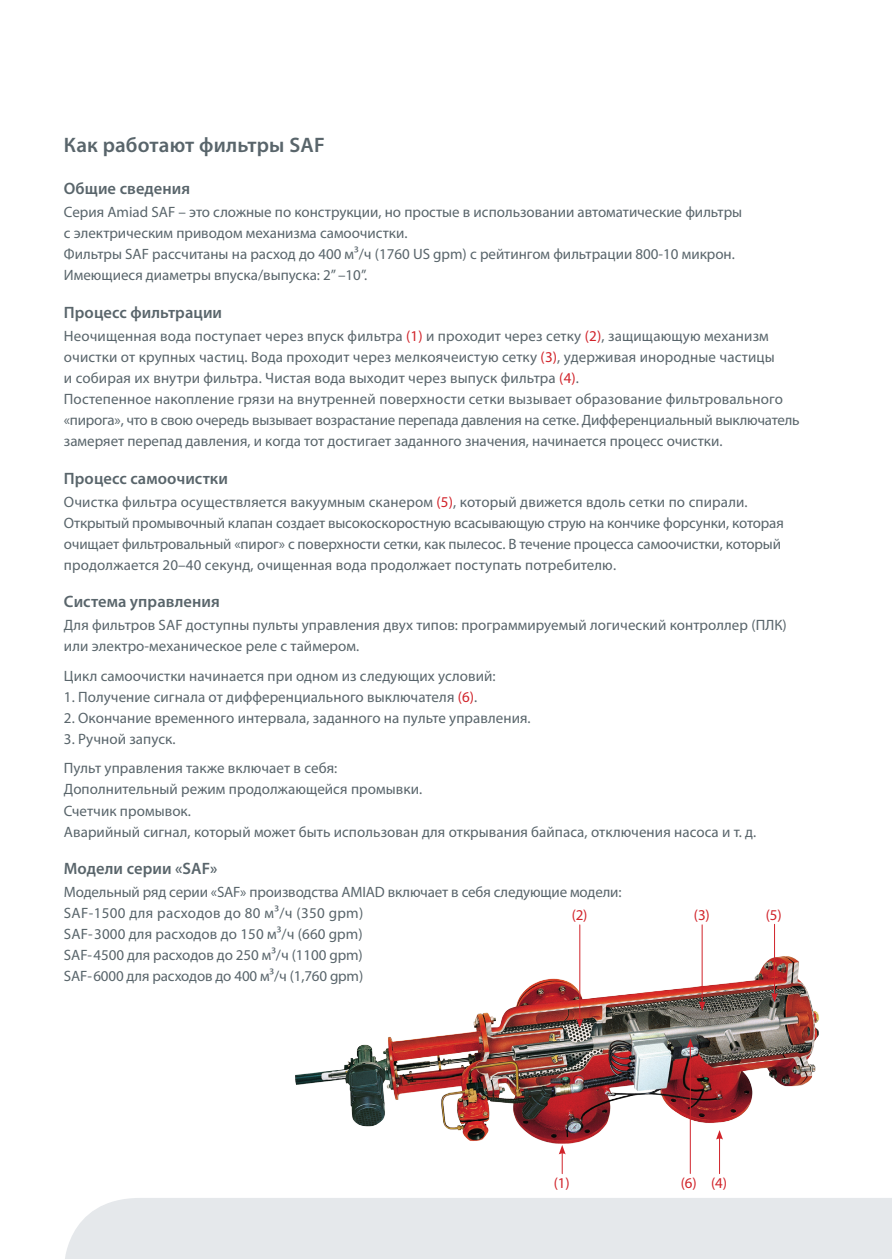
<style>
.page{position:relative;width:892px;height:1259px;background:#fff}
.page>*{position:absolute;margin:0;border:0;box-sizing:border-box;transform-origin:0 0}
.t1{font:600 21px "Myriad Pro";letter-spacing:.01em;color:#59656b}
.t2{font:600 16.5px "Myriad Pro";letter-spacing:.005em;color:#59656b}
.t3{font:15px/21px "Myriad Pro";letter-spacing:.005em;color:#59656b}
.t4{font:15px "Myriad Pro";color:#d1232a}
.s1{color:#d1232a}
</style>
<div class="page">
<img style="left:295px;top:923px;width:524px;height:251px">
<hr style="left:774px;top:924px;width:1px;height:71px;background:#d1232a">
<svg style="left:771px;top:992px;width:7px;height:10px"></svg>
<svg style="left:559px;top:1145px;width:7px;height:28px"></svg>
<hr style="left:719px;top:1137px;width:1px;height:36px;background:#d1232a">
<svg style="left:716px;top:1130px;width:7px;height:9px"></svg>
<hr style="left:579px;top:924px;width:1px;height:96px;background:#d1232a">
<svg style="left:576px;top:1018px;width:7px;height:9px"></svg>
<hr style="left:702px;top:924px;width:1px;height:79px;background:#d1232a">
<svg style="left:699px;top:1001px;width:7px;height:9px"></svg>
<hr style="left:690px;top:1045px;width:1px;height:128px;background:#d1232a">
<svg style="left:687px;top:1038px;width:7px;height:10px"></svg>
<div style="left:65px;top:1198px;width:827px;height:61px;background:#e5e8eb"></div>
<h1 class="t1" style="left:64px;top:132px;width:262px">Как работают фильтры SAF</h1>
<p class="t2" style="left:64px;top:178px;width:128px">Общие сведения</p>
<p class="t3" style="left:64px;top:202px;width:680px">Серия Amiad SAF – это сложные по конструкции, но простые в использовании автоматические фильтры с электрическим приводом механизма самоочистки.<br>Фильтры SAF рассчитаны на расход до 400 м³/ч (1760 US gpm) с рейтингом фильтрации 800-10 микрон.<br>Имеющиеся диаметры впуска/выпуска: 2” –10”.</p>
<p class="t2" style="left:64px;top:302px;width:160px">Процесс фильтрации</p>
<p class="t3" style="left:64px;top:325px;width:737px">Неочищенная вода поступает через впуск фильтра <span class="s1">(1)</span> и проходит через сетку <span class="s1">(2)</span>, защищающую механизм очистки от крупных частиц. Вода проходит через мелкоячеистую сетку <span class="s1">(3)</span>, удерживая инородные частицы<br>и собирая их внутри фильтра. Чистая вода выходит через выпуск фильтра <span class="s1">(4)</span>.<br>Постепенное накопление грязи на внутренней поверхности сетки вызывает образование фильтровального «пирога», что в свою очередь вызывает возрастание перепада давления на сетке. Дифференциальный выключатель замеряет перепад давления, и когда тот достигает заданного значения, начинается процесс очистки.</p>
<p class="t2" style="left:64px;top:467px;width:166px">Процесс самоочистки</p>
<p class="t3" style="left:64px;top:491px;width:721px">Очистка фильтра осуществляется вакуумным сканером <span class="s1">(5)</span>, который движется вдоль сетки по спирали.<br>Открытый промывочный клапан создает высокоскоростную всасывающую струю на кончике форсунки, которая очищает фильтровальный «пирог» с поверхности сетки, как пылесос. В течение процесса самоочистки, который продолжается 20–40 секунд, очищенная вода продолжает поступать потребителю.</p>
<p class="t2" style="left:64px;top:591px;width:158px">Система управления</p>
<p class="t3" style="left:64px;top:614px;width:724px">Для фильтров SAF доступны пульты управления двух типов: программируемый логический контроллер (ПЛК) или электро-механическое реле с таймером.</p>
<p class="t3" style="left:64px;top:665px;width:433px">Цикл самоочистки начинается при одном из следующих условий:</p>
<p class="t3" style="left:64px;top:686px;width:415px">1. Получение сигнала от дифференциального выключателя <span class="s1">(6)</span>.</p>
<p class="t3" style="left:64px;top:707px;width:468px">2. Окончание временного интервала, заданного на пульте управления.</p>
<p class="t3" style="left:64px;top:724px;width:275px;line-height:29.5px">3. Ручной запуск.<br>Пульт управления также включает в себя:</p>
<p class="t3" style="left:64px;top:778px;width:694px">Дополнительный режим продолжающейся промывки.<br>Счетчик промывок.<br>Аварийный сигнал, который может быть использован для открывания байпаса, отключения насоса и т. д.</p>
<p class="t2" style="left:64px;top:858px;width:155px">Модели серии «SAF»</p>
<p class="t3" style="left:64px;top:881px;width:559px">Модельный ряд серии «SAF» производства AMIAD включает в себя следующие модели:<br>SAF-1500 для расходов до 80 м³/ч (350 gpm)<br>SAF-3000 для расходов до 150 м³/ч (660 gpm)<br>SAF-4500 для расходов до 250 м³/ч (1100 gpm)<br>SAF-6000 для расходов до 400 м³/ч (1,760 gpm)</p>
<p class="t4" style="left:572px;top:905px;width:17px">(2)</p>
<p class="t4" style="left:694px;top:905px;width:17px">(3)</p>
<p class="t4" style="left:766px;top:905px;width:17px">(5)</p>
<p class="t4" style="left:554px;top:1173px;width:17px">(1)</p>
<p class="t4" style="left:681px;top:1173px;width:48px">(6) (4)</p>
</div>
